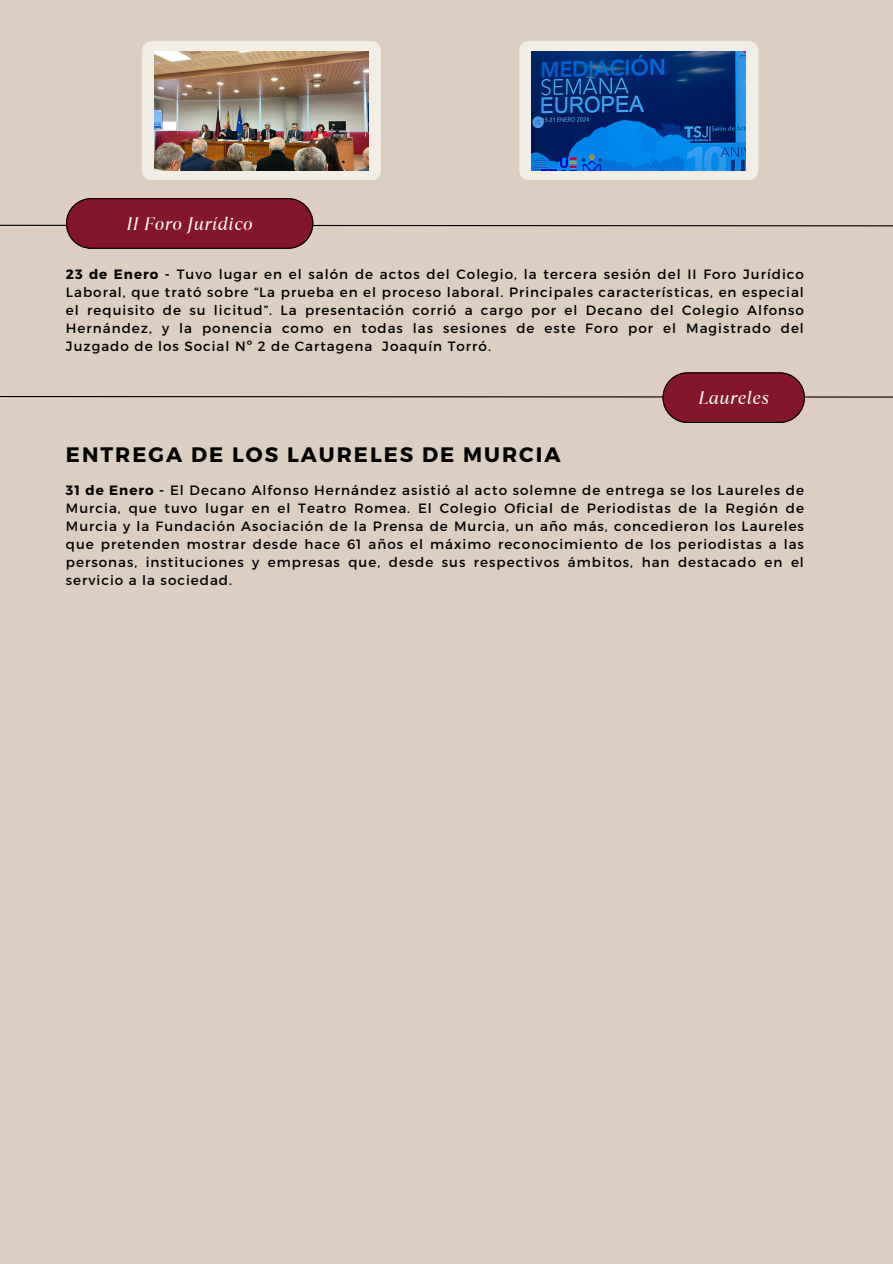
<style>
.page{position:relative;width:893px;height:1264px;background:#fff}
.page>*{position:absolute;margin:0;border:0;box-sizing:border-box;transform-origin:0 0}
.t1{font:700 21px "Montserrat";letter-spacing:.095em;color:#000}
.t2{font:italic 18px "TT Ramillas";letter-spacing:.025em;color:#fff}
.t3{font:13.5px/18px "Montserrat";letter-spacing:.075em;color:#000;text-align:justify}
.s1{font-weight:700}
</style>
<div class="page">
<div style="left:0;top:0;width:892px;height:1263px;background:#dccec1"></div>
<svg style="left:0;top:198px;width:892px;height:51px"></svg>
<svg style="left:0;top:372px;width:892px;height:51px"></svg>
<div style="left:142px;top:41px;width:239px;height:139px;background:#f2eee5;border-radius:9px"></div>
<div style="left:519px;top:41px;width:239px;height:139px;background:#f2eee5;border-radius:9px"></div>
<img style="left:155px;top:51px;width:213px;height:119px">
<img style="left:532px;top:51px;width:213px;height:119px">
<h2 class="t2" style="left:126px;top:211px;width:128px">II Foro Jurídico</h2>
<p class="t3" style="left:66px;top:264px;width:739px"><span class="s1">23 de Enero -</span> Tuvo lugar en el salón de actos del Colegio, la tercera sesión del II Foro Jurídico Laboral, que trató sobre “La prueba en el proceso laboral. Principales características, en especial el requisito de su licitud”. La presentación corrió a cargo por el Decano del Colegio Alfonso Hernández, y la ponencia como en todas las sesiones de este Foro por el Magistrado del Juzgado de los Social Nº 2 de Cartagena Joaquín Torró.</p>
<h2 class="t2" style="left:698px;top:385px;width:72px">Laureles</h2>
<h1 class="t1" style="left:66px;top:440px;width:496px">ENTREGA DE LOS LAURELES DE MURCIA</h1>
<p class="t3" style="left:66px;top:481px;width:739px"><span class="s1">31 de Enero -</span> El Decano Alfonso Hernández asistió al acto solemne de entrega se los Laureles de Murcia, que tuvo lugar en el Teatro Romea. El Colegio Oficial de Periodistas de la Región de Murcia y la Fundación Asociación de la Prensa de Murcia, un año más, concedieron los Laureles que pretenden mostrar desde hace 61 años el máximo reconocimiento de los periodistas a las personas, instituciones y empresas que, desde sus respectivos ámbitos, han destacado en el servicio a la sociedad.</p>
</div>
